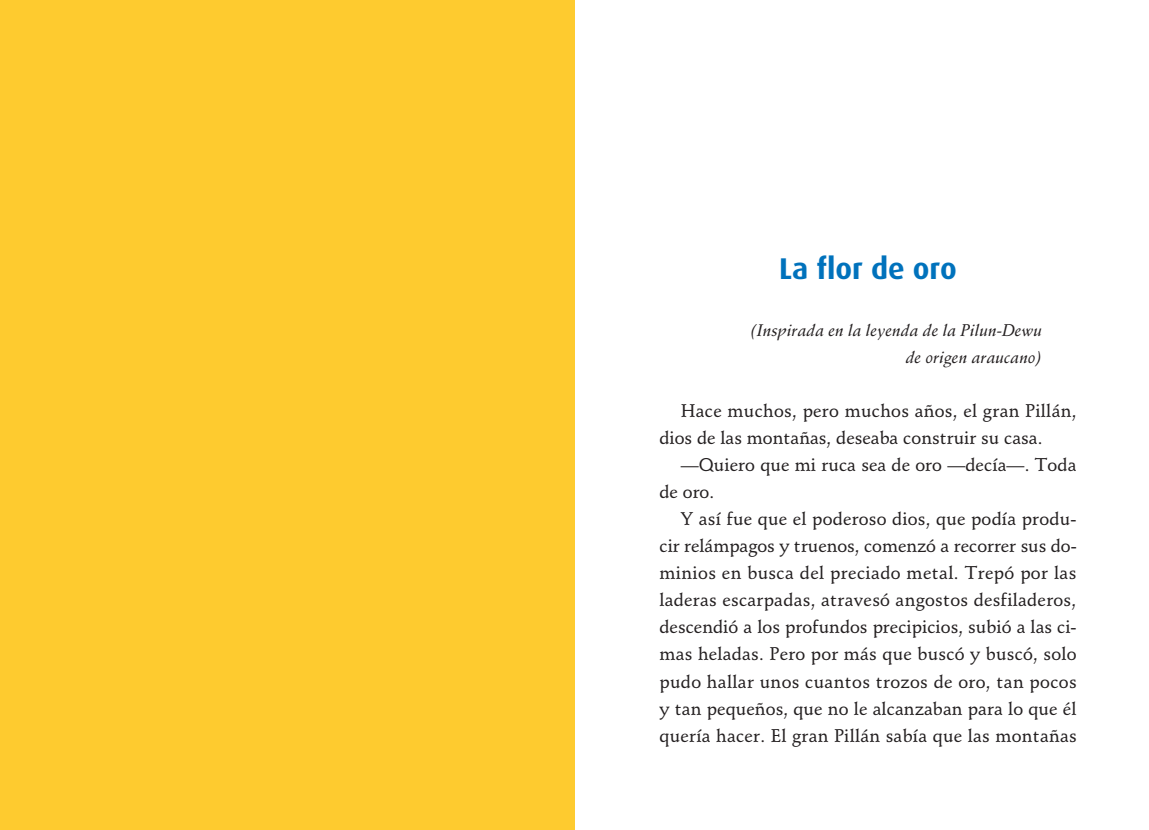
<style>
.page{position:relative;width:1149px;height:830px;background:#fff}
.page>*{position:absolute;margin:0;border:0;box-sizing:border-box;transform-origin:0 0}
.t1{font:700 30px "Dax";color:#0072bc}
.t2{font:500 18px/27px "PP Schneidler BT";letter-spacing:.005em;color:#231f20}
.t3{font:italic 500 16.5px/27px "PP Schneidler BT";color:#231f20;text-align:right}
</style>
<div class="page">
<div style="left:0;top:0;width:574px;height:829px;background:#fecb2f"></div>
<h1 class="t1" style="left:779px;top:251px;width:179px">La flor de oro</h1>
<p class="t3" style="left:750px;top:317px;width:293px">(Inspirada en la leyenda de la Pilun-Dewu de origen araucano)</p>
<p class="t2" style="left:659px;top:397px;width:418px;text-indent:21px">Hace muchos, pero muchos años, el gran Pillán, dios de las montañas, deseaba construir su casa.</p>
<p class="t2" style="left:659px;top:451px;width:418px;text-indent:21px">—Quiero que mi ruca sea de oro —decía—. Toda de oro.</p>
<p class="t2" style="left:659px;top:505px;width:418px;text-align:justify;text-indent:21px">Y así fue que el poderoso dios, que podía produ&shy;cir relámpagos y truenos, comenzó a recorrer sus do&shy;minios en busca del preciado metal. Trepó por las laderas escarpadas, atravesó angostos desfiladeros, descendió a los profundos precipicios, subió a las ci&shy;mas heladas. Pero por más que buscó y buscó, solo pudo hallar unos cuantos trozos de oro, tan pocos y tan pequeños, que no le alcanzaban para lo que él quería hacer. El gran Pillán sabía que las montañas</p>
</div>
